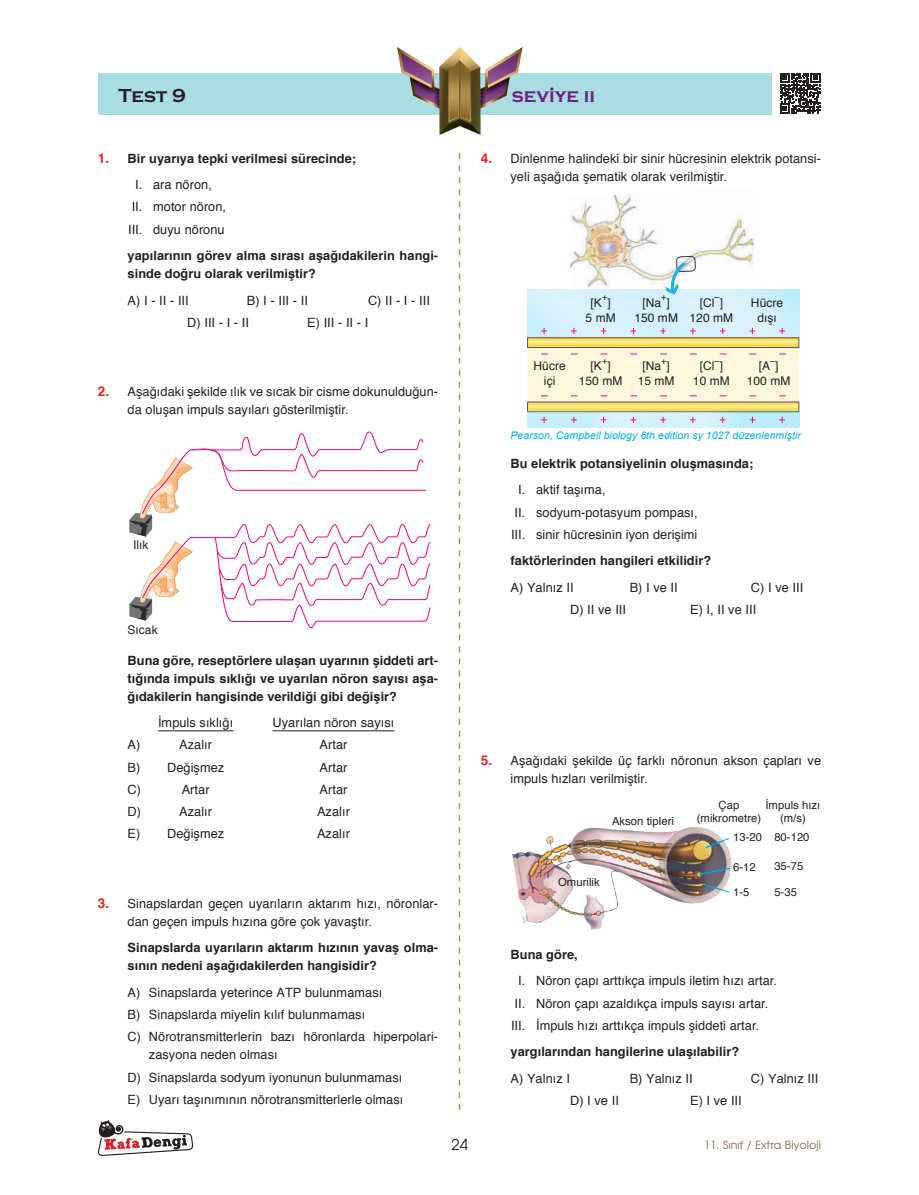
<style>
.page{position:relative;width:919px;height:1195px;background:#fff}
.page>*{position:absolute;margin:0;border:0;box-sizing:border-box;transform-origin:0 0}
.t1{font:19.5px "Copperplate Bold Tr";color:#701e7d}
.t2{font:19.5px "Copperplate Bold Tr";color:#231f20}
.t3{font:15px "Avant Garde Tr";color:#231f20}
.t4{font:12.75px/22.2px "Helvetica";letter-spacing:.005em;color:#231f20}
.t5{font:700 12.75px/18px "Helvetica";letter-spacing:.005em;color:#231f20}
.t6{font:12px/15px "Helvetica";letter-spacing:.005em;color:#231f20;text-align:center}
.t7{font:11.25px/13px "Helvetica";letter-spacing:.005em;color:#231f20;text-align:center}
.t8{font:11.25px "Avant Garde Tr";color:#8d6a4b}
.t9{font:italic 10.5px "Arial";letter-spacing:.005em;color:#00aeef}
.t10{font:9px "Helvetica";color:#231f20}
.s1{font-size:13.5px;color:#ee1d23}
.s2{font-weight:400}
.s3{font-weight:700;font-size:13.5px;color:#ee1d23}
</style>
<div class="page">
<svg style="left:458px;top:153px;width:2px;height:957px"></svg>
<svg style="left:98px;top:1120px;width:95px;height:36px"></svg>
<div style="left:98px;top:73px;width:673px;height:42px;background:#a8dde3"></div>
<img style="left:397px;top:47px;width:126px;height:88px">
<hr style="left:158px;top:730px;width:75px;height:1px;background:#231f20">
<hr style="left:272px;top:730px;width:122px;height:1px;background:#231f20">
<svg style="left:129px;top:431px;width:302px;height:197px"></svg>
<div style="left:527px;top:348px;width:272px;height:54px;background:#fef7db"></div>
<svg style="left:527px;top:289px;width:272px;height:49px;background:#d3eef8"></svg>
<img style="left:569px;top:194px;width:184px;height:96px">
<svg style="left:663px;top:256px;width:33px;height:39px"></svg>
<svg style="left:529px;top:404px;width:268px;height:6px;background:#fee676"></svg>
<div style="left:527px;top:402px;width:272px;height:10px;border:1px solid #57585a"></div>
<svg style="left:529px;top:340px;width:268px;height:6px;background:#fee575"></svg>
<div style="left:527px;top:338px;width:272px;height:10px;border:1px solid #57585a"></div>
<svg style="left:527px;top:412px;width:272px;height:16px;background:#c9ecf9"></svg>
<svg style="left:541px;top:328px;width:6px;height:6px"></svg>
<svg style="left:541px;top:417px;width:6px;height:6px"></svg>
<svg style="left:571px;top:328px;width:5px;height:6px"></svg>
<svg style="left:571px;top:417px;width:5px;height:6px"></svg>
<svg style="left:600px;top:328px;width:6px;height:6px"></svg>
<svg style="left:600px;top:417px;width:6px;height:6px"></svg>
<svg style="left:630px;top:328px;width:6px;height:6px"></svg>
<svg style="left:630px;top:417px;width:6px;height:6px"></svg>
<svg style="left:660px;top:328px;width:6px;height:6px"></svg>
<svg style="left:660px;top:417px;width:6px;height:6px"></svg>
<svg style="left:690px;top:328px;width:5px;height:6px"></svg>
<svg style="left:690px;top:417px;width:5px;height:6px"></svg>
<svg style="left:719px;top:328px;width:6px;height:6px"></svg>
<svg style="left:719px;top:417px;width:6px;height:6px"></svg>
<svg style="left:749px;top:328px;width:6px;height:6px"></svg>
<svg style="left:749px;top:417px;width:6px;height:6px"></svg>
<svg style="left:779px;top:328px;width:6px;height:6px"></svg>
<svg style="left:779px;top:417px;width:6px;height:6px"></svg>
<img style="left:512px;top:827px;width:220px;height:102px">
<svg style="left:780px;top:73px;width:41px;height:41px"></svg>
<svg style="left:780px;top:73px;width:40px;height:40px"></svg>
<h1 class="t2" style="left:118px;top:85px;width:69px">Test 9</h1>
<h1 class="t1" style="left:512px;top:85px;width:85px">seviye ıı</h1>
<p class="t5" style="left:135px;top:145px;width:222px;line-height:26.5px;text-indent:-37px"><span class="s1">1.</span> Bir uyarıya tepki verilmesi sürecinde;<br><span class="s2">I. ara nöron,</span></p>
<p class="t4" style="left:128px;top:196px;width:100px">II. motor nöron,<br>III. duyu nöronu</p>
<p class="t5" style="left:128px;top:247px;width:312px">yapılarının görev alma sırası aşağıdakilerin hangi&shy;sinde doğru olarak verilmiştir?</p>
<p class="t4" style="left:128px;top:289px;width:63px">A) I - II - III</p>
<p class="t4" style="left:247px;top:289px;width:63px">B) I - III - II</p>
<p class="t4" style="left:368px;top:289px;width:63px">C) II - I - III</p>
<p class="t4" style="left:187px;top:312px;width:63px">D) III - I - II</p>
<p class="t4" style="left:307px;top:312px;width:63px">E) III - II - I</p>
<p class="t4" style="left:128px;top:383px;width:312px;line-height:18px;text-indent:-30px"><span class="s3">2.</span> Aşağıdaki şekilde ılık ve sıcak bir cisme dokunulduğun&shy;da oluşan impuls sayıları gösterilmiştir.</p>
<p class="t6" style="left:133px;top:538px;width:17px">Ilık</p>
<p class="t6" style="left:128px;top:623px;width:32px">Sıcak</p>
<p class="t5" style="left:128px;top:651px;width:312px;text-align:justify">Buna göre, reseptörlere ulaşan uyarının şiddeti art&shy;tığında impuls sıklığı ve uyarılan nöron sayısı aşa&shy;ğıdakilerin hangisinde verildiği gibi değişir?</p>
<p class="t4" style="left:158px;top:712px;width:77px">İmpuls sıklığı</p>
<p class="t4" style="left:272px;top:712px;width:123px">Uyarılan nöron sayısı</p>
<p class="t4" style="left:128px;top:734px;width:14px">A)</p>
<p class="t4" style="left:179px;top:734px;width:34px">Azalır</p>
<p class="t4" style="left:319px;top:734px;width:29px">Artar</p>
<p class="t4" style="left:128px;top:756px;width:98px">B) Değişmez</p>
<p class="t4" style="left:319px;top:756px;width:29px">Artar</p>
<p class="t4" style="left:128px;top:779px;width:15px">C)</p>
<p class="t4" style="left:182px;top:779px;width:29px">Artar</p>
<p class="t4" style="left:319px;top:779px;width:29px">Artar</p>
<p class="t4" style="left:128px;top:801px;width:15px">D)</p>
<p class="t4" style="left:179px;top:801px;width:34px">Azalır</p>
<p class="t4" style="left:317px;top:801px;width:34px">Azalır</p>
<p class="t4" style="left:128px;top:823px;width:98px">E) Değişmez</p>
<p class="t4" style="left:317px;top:823px;width:34px">Azalır</p>
<p class="t4" style="left:128px;top:895px;width:312px;line-height:18px;text-indent:-30px"><span class="s3">3.</span> Sinapslardan geçen uyarıların aktarım hızı, nöronlar&shy;dan geçen impuls hızına göre çok yavaştır.</p>
<p class="t5" style="left:128px;top:939px;width:312px">Sinapslarda uyarıların aktarım hızının yavaş olma&shy;sının nedeni aşağıdakilerden hangisidir?</p>
<p class="t4" style="left:128px;top:982px;width:312px">A) Sinapslarda yeterince ATP bulunmaması<br>B) Sinapslarda miyelin kılıf bulunmaması<br>C) Nörotransmitterlerin bazı höronlarda hiperpolari-</p>
<p class="t4" style="left:128px;top:1044px;width:277px;text-indent:21px">zasyona neden olması<br>D) Sinapslarda sodyum iyonunun bulunmaması<br>E) Uyarı taşınımının nörotransmitterlerle olması</p>
<p class="t4" style="left:510px;top:150px;width:312px;line-height:18px;text-indent:-30px"><span class="s3">4.</span> Dinlenme halindeki bir sinir hücresinin elektrik potansi&shy;yeli aşağıda şematik olarak verilmiştir.</p>
<p class="t6" style="left:533px;top:359px;width:34px">Hücre içi</p>
<p class="t10" style="left:602px;top:290px;width:7px">+</p>
<p class="t6" style="left:585px;top:310px;width:32px">5 mM</p>
<p class="t6" style="left:590px;top:295px;width:22px">[K ]</p>
<p class="t10" style="left:602px;top:354px;width:7px">+</p>
<p class="t6" style="left:578px;top:374px;width:45px">150 mM</p>
<p class="t6" style="left:590px;top:359px;width:22px">[K ]</p>
<p class="t10" style="left:661px;top:290px;width:7px">+</p>
<p class="t6" style="left:634px;top:310px;width:45px">150 mM</p>
<p class="t6" style="left:642px;top:295px;width:29px">[Na ]</p>
<p class="t10" style="left:661px;top:354px;width:7px">+</p>
<p class="t6" style="left:637px;top:374px;width:38px">15 mM</p>
<p class="t6" style="left:642px;top:359px;width:29px">[Na ]</p>
<p class="t10" style="left:714px;top:290px;width:7px">–</p>
<p class="t6" style="left:689px;top:310px;width:45px">120 mM</p>
<p class="t6" style="left:699px;top:359px;width:25px">[Cl ]</p>
<p class="t6" style="left:699px;top:295px;width:25px">[Cl ]</p>
<p class="t10" style="left:714px;top:354px;width:7px">–</p>
<p class="t6" style="left:693px;top:374px;width:38px">10 mM</p>
<p class="t6" style="left:751px;top:295px;width:34px">Hücre dışı</p>
<p class="t10" style="left:770px;top:354px;width:7px">–</p>
<p class="t6" style="left:746px;top:374px;width:45px">100 mM</p>
<p class="t6" style="left:758px;top:359px;width:21px">[A ]</p>
<p class="t9" style="left:510px;top:428px;width:292px">Pearson, Campbell biology 6th edition sy 1027 düzenlenmiştir</p>
<p class="t5" style="left:510px;top:454px;width:244px">Bu elektrik potansiyelinin oluşmasında;</p>
<p class="t4" style="left:511px;top:479px;width:188px;text-indent:7px">I. aktif taşıma,<br>II. sodyum-potasyum pompası,<br>III. sinir hücresinin iyon derişimi</p>
<p class="t5" style="left:510px;top:552px;width:202px">faktörlerinden hangileri etkilidir?</p>
<p class="t4" style="left:510px;top:577px;width:65px">A) Yalnız II</p>
<p class="t4" style="left:629px;top:577px;width:50px">B) I ve II</p>
<p class="t4" style="left:750px;top:577px;width:54px">C) I ve III</p>
<p class="t4" style="left:570px;top:599px;width:57px">D) II ve III</p>
<p class="t4" style="left:690px;top:599px;width:68px">E) I, II ve III</p>
<p class="t4" style="left:510px;top:752px;width:312px;line-height:18px;text-indent:-30px"><span class="s3">5.</span> Aşağıdaki şekilde üç farklı nöronun akson çapları ve impuls hızları verilmiştir.</p>
<p class="t7" style="left:558px;top:876px;width:43px">Omurilik</p>
<p class="t7" style="left:696px;top:799px;width:66px">Çap (mikrometre)</p>
<p class="t7" style="left:765px;top:799px;width:56px">İmpuls hızı</p>
<p class="t7" style="left:612px;top:815px;width:63px">Akson tipleri</p>
<p class="t7" style="left:780px;top:812px;width:27px">(m/s)</p>
<p class="t7" style="left:733px;top:830px;width:78px">13-20 80-120</p>
<p class="t7" style="left:733px;top:861px;width:24px">6-12</p>
<p class="t7" style="left:774px;top:860px;width:30px">35-75</p>
<p class="t7" style="left:733px;top:886px;width:18px">1-5</p>
<p class="t7" style="left:774px;top:885px;width:24px">5-35</p>
<p class="t5" style="left:510px;top:945px;width:69px">Buna göre,</p>
<p class="t4" style="left:511px;top:970px;width:267px;text-indent:7px">I. Nöron çapı arttıkça impuls iletim hızı artar.<br>II. Nöron çapı azaldıkça impuls sayısı artar.<br>III. İmpuls hızı arttıkça impuls şiddeti artar.</p>
<p class="t5" style="left:510px;top:1043px;width:230px">yargılarından hangilerine ulaşılabilir?</p>
<p class="t4" style="left:510px;top:1068px;width:61px">A) Yalnız I</p>
<p class="t4" style="left:629px;top:1068px;width:65px">B) Yalnız II</p>
<p class="t4" style="left:750px;top:1068px;width:69px">C) Yalnız III</p>
<p class="t4" style="left:570px;top:1090px;width:50px">D) I ve II</p>
<p class="t4" style="left:690px;top:1090px;width:53px">E) I ve III</p>
<p class="t3" style="left:451px;top:1135px;width:18px">24</p>
<p class="t8" style="left:703px;top:1137px;width:119px">11. Sınıf / Extra Biyoloji</p>
</div>
